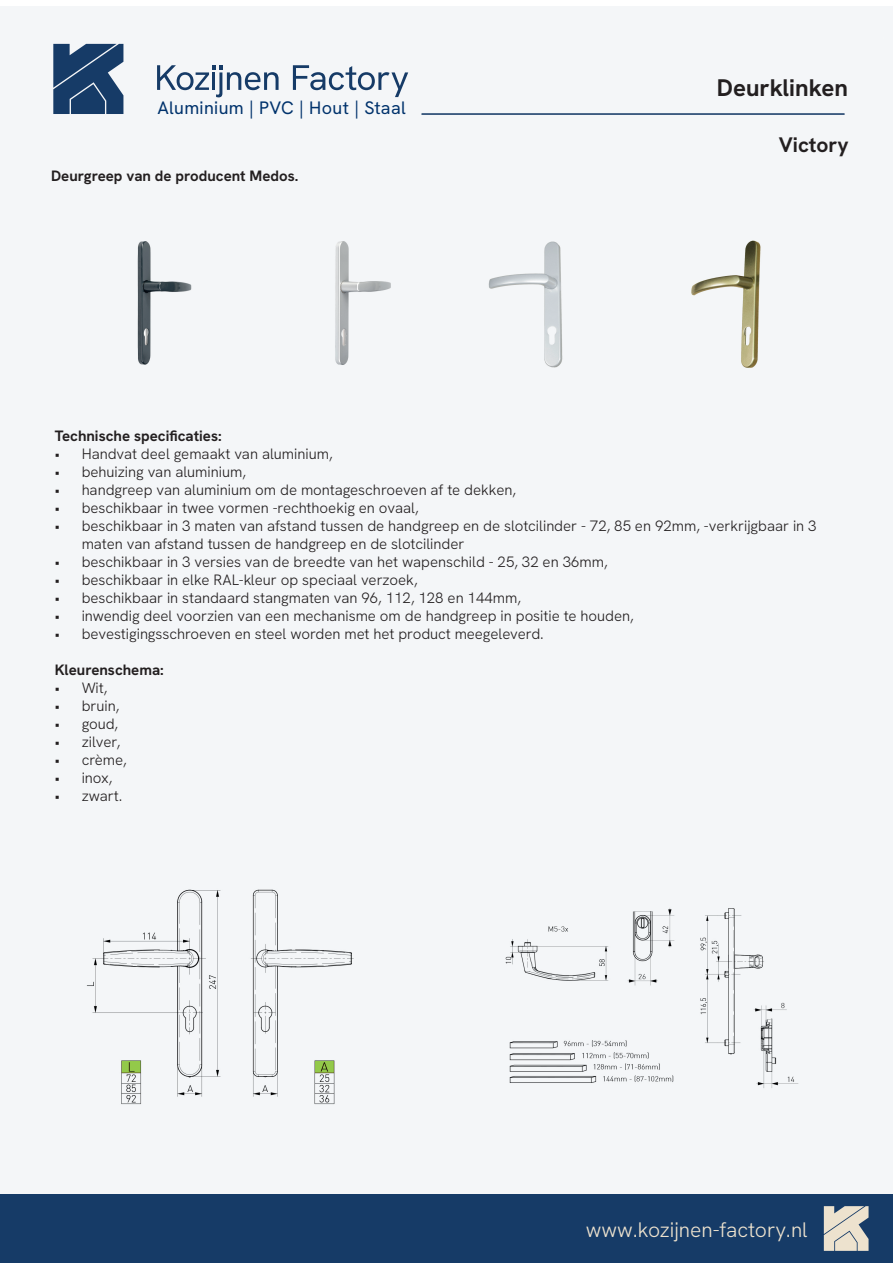
<style>
.page{position:relative;width:893px;height:1263px;background:#fff}
.page>*{position:absolute;margin:0;border:0;box-sizing:border-box;transform-origin:0 0}
.t1{font:700 24px "Hanken Grotesk";color:#231f20}
.t2{font:300 21px "Hanken Grotesk";color:#ede2ce}
.t3{font:700 21px "Hanken Grotesk";color:#231f20}
.t4{font:18px "Hanken Grotesk";letter-spacing:.02em;color:#00326c}
.t5{font:300 15px/18px "Hanken Grotesk";color:#231f20}
.t6{font:700 15px "Hanken Grotesk";color:#231f20}
</style>
<div class="page">
<div style="left:0;top:6px;width:893px;height:1194px;background:#f4f6f8"></div>
<hr style="left:422px;top:113px;width:422px;height:2px;background:#163b67">
<svg style="left:157px;top:65px;width:122px;height:32px"></svg>
<svg style="left:293px;top:65px;width:115px;height:32px"></svg>
<svg style="left:53px;top:44px;width:70px;height:70px"></svg>
<div style="left:0;top:1194px;width:893px;height:69px;background:#163b67"></div>
<svg style="left:824px;top:1206px;width:44px;height:45px"></svg>
<img style="left:137px;top:241px;width:55px;height:124px">
<img style="left:335px;top:241px;width:56px;height:124px">
<img style="left:86px;top:889px;width:268px;height:216px">
<img style="left:505px;top:908px;width:294px;height:180px">
<img style="left:488px;top:241px;width:75px;height:127px">
<img style="left:691px;top:240px;width:70px;height:128px">
<p class="t4" style="left:157px;top:96px;width:250px">Aluminium | PVC | Hout | Staal</p>
<p class="t6" style="left:51px;top:166px;width:249px">Deurgreep van de producent Medos.</p>
<h1 class="t1" style="left:717px;top:72px;width:133px">Deurklinken</h1>
<h2 class="t3" style="left:779px;top:131px;width:71px">Victory</h2>
<p class="t6" style="left:55px;top:426px;width:169px">Technische specificaties:</p>
<p class="t5" style="left:55px;top:444px;width:280px">• Handvat deel gemaakt van aluminium,</p>
<p class="t5" style="left:55px;top:462px;width:193px">• behuizing van aluminium,</p>
<p class="t5" style="left:55px;top:480px;width:463px">• handgreep van aluminium om de montageschroeven af te dekken,</p>
<p class="t5" style="left:55px;top:498px;width:365px">• beschikbaar in twee vormen -rechthoekig en ovaal,</p>
<p class="t5" style="left:82px;top:516px;width:736px;text-indent:-27px">• beschikbaar in 3 maten van afstand tussen de handgreep en de slotcilinder - 72, 85 en 92mm, -verkrijgbaar in 3 maten van afstand tussen de handgreep en de slotcilinder</p>
<p class="t5" style="left:55px;top:552px;width:554px">• beschikbaar in 3 versies van de breedte van het wapenschild - 25, 32 en 36mm,</p>
<p class="t5" style="left:55px;top:570px;width:364px">• beschikbaar in elke RAL-kleur op speciaal verzoek,</p>
<p class="t5" style="left:55px;top:588px;width:468px">• beschikbaar in standaard stangmaten van 96, 112, 128 en 144mm,</p>
<p class="t5" style="left:55px;top:606px;width:581px">• inwendig deel voorzien van een mechanisme om de handgreep in positie te houden,</p>
<p class="t5" style="left:55px;top:624px;width:491px">• bevestigingsschroeven en steel worden met het product meegeleverd.</p>
<p class="t6" style="left:55px;top:660px;width:111px">Kleurenschema:</p>
<p class="t5" style="left:55px;top:678px;width:54px">• Wit,</p>
<p class="t5" style="left:55px;top:696px;width:66px">• bruin,</p>
<p class="t5" style="left:55px;top:714px;width:65px">• goud,</p>
<p class="t5" style="left:55px;top:732px;width:67px">• zilver,</p>
<p class="t5" style="left:55px;top:750px;width:74px">• crème,</p>
<p class="t5" style="left:55px;top:768px;width:59px">• inox,</p>
<p class="t5" style="left:55px;top:786px;width:69px">• zwart.</p>
<h2 class="t2" style="left:586px;top:1216px;width:223px">www.kozijnen-factory.nl</h2>
</div>
